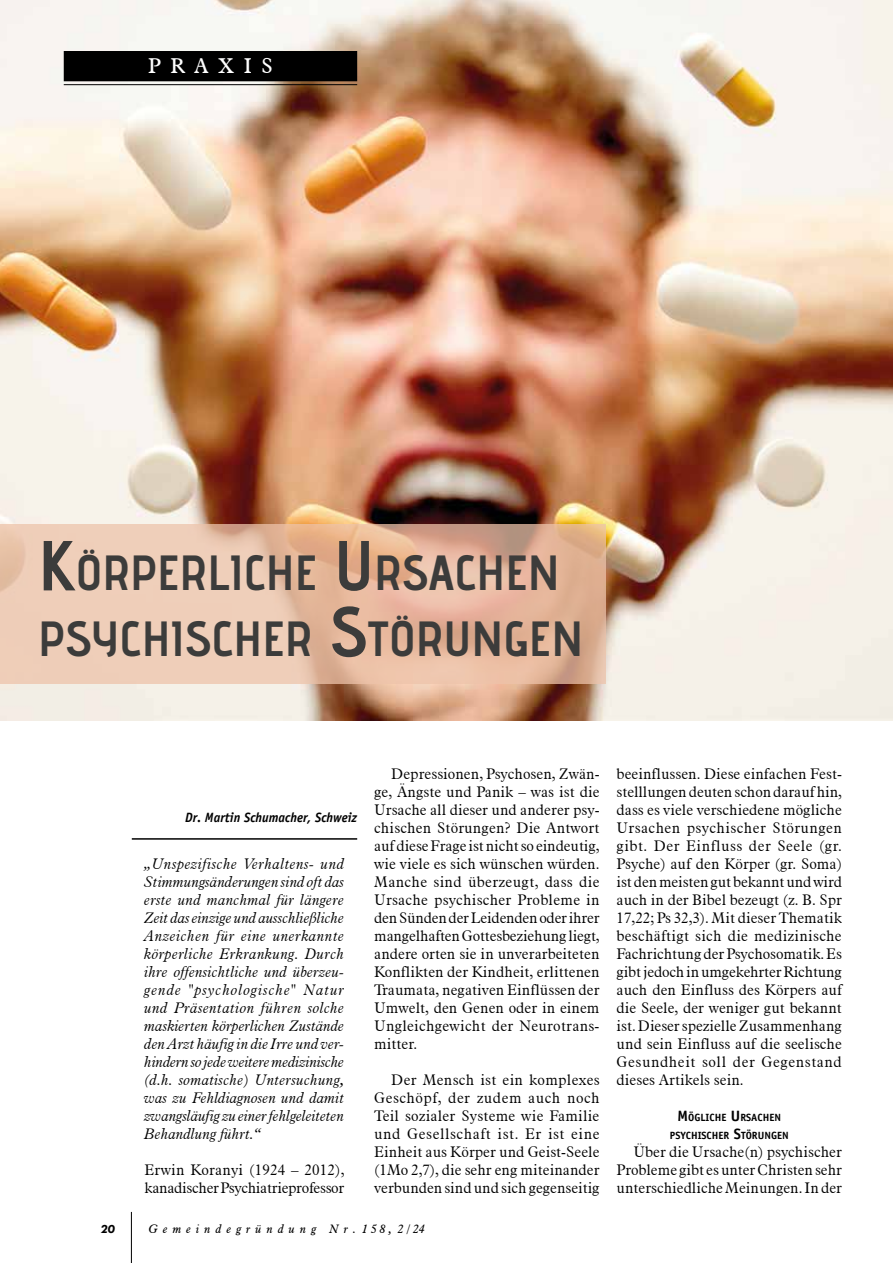
<style>
.page{position:relative;width:893px;height:1263px;background:#fff}
.page>*{position:absolute;margin:0;border:0;box-sizing:border-box;transform-origin:0 0}
.t1{font:49.35px/66px "advent Bd 3";color:#3c3c3b}
.t2{font:21px "Aldine 721 BT";letter-spacing:.45em;color:#fff}
.t3{font:300 15px/18px "Aldine 721 BT";color:#000;text-align:justify}
.t4{font:italic 300 15px/18px "Aldine 721 BT";letter-spacing:-.005em;color:#000;text-align:justify}
.t5{font:300 15px/18px "Aldine 721 BT";letter-spacing:-.02em;color:#000}
.t6{font:italic 700 13.5px "Officina Sans";color:#000;scale:.95 1}
.t7{font:italic 12px "Aldine 721 BT";letter-spacing:.42em;color:#000}
.t8{font:italic 800 12px "Futura PT";color:#000}
.t9{font:700 10.5px/18px "Officina Sans";color:#000;text-align:center}
.s1{font-size:70.5px}
.s2{font-size:15px}
</style>
<div class="page">
<hr style="left:131px;top:1212px;width:1px;height:51px;background:#000">
<img style="left:0;top:0;width:893px;height:721px">
<svg style="left:0;top:524px;width:606px;height:159px;background:#e7bfa7"></svg>
<hr style="left:132px;top:838px;width:225px;height:2px;background:#000">
<div style="left:64px;top:52px;width:292px;height:29px;background:#000"></div>
<div style="left:64px;top:51px;width:293px;height:30px;border:2px solid #000"></div>
<hr style="left:64px;top:84px;width:293px;height:1px;background:#000">
<h2 class="t2" style="left:148px;top:53px;width:126px">PRAXIS</h2>
<h1 class="t1" style="left:38px;top:539px;width:546px"><span class="s1">K</span>ÖRPERLICHE <span class="s1">U</span>RSACHEN<br>PSYCHISCHER <span class="s1">S</span>TÖRUNGEN</h1>
<p class="t6" style="left:185px;top:809px;width:182px">Dr. Martin Schumacher, Schweiz</p>
<p class="t4" style="left:145px;top:855px;width:201px">„Unspezifische Verhaltens- und Stimmungsänderungen sind oft das erste und manchmal für längere Zeit das einzige und ausschließliche Anzeichen für eine unerkannte körperliche Erkrankung. Durch ihre offensichtliche und überzeu&shy;gende "psychologische" Natur und Präsentation führen solche maskierten körperlichen Zustände den Arzt häufig in die Irre und ver&shy;hindern so jede weitere medizinische (d.h. somatische) Untersuchung, was zu Fehldiagnosen und damit zwangsläufig zu einer fehlgeleiteten Behandlung führt.“</p>
<p class="t5" style="left:145px;top:1161px;width:201px">Erwin Koranyi (1924 – 2012), kanadischer Psychiatrieprofessor</p>
<p class="t3" style="left:374px;top:765px;width:227px;text-indent:17px">Depressionen, Psychosen, Zwän&shy;ge, Ängste und Panik – was ist die Ursache all dieser und anderer psy&shy;chischen Störungen? Die Antwort auf diese Frage ist nicht so eindeutig, wie viele es sich wünschen würden.<br>Manche sind überzeugt, dass die Ursache psychischer Probleme in den Sünden der Leidenden oder ihrer mangelhaften Gottesbeziehung liegt, andere orten sie in unverarbeiteten Konflikten der Kindheit, erlittenen Traumata, negativen Einflüssen der Umwelt, den Genen oder in einem Ungleichgewicht der Neurotrans&shy;mitter.</p>
<p class="t3" style="left:374px;top:1071px;width:227px;text-indent:17px">Der Mensch ist ein komplexes Geschöpf, der zudem auch noch Teil sozialer Systeme wie Familie und Gesellschaft ist. Er ist eine Einheit aus Körper und Geist-Seele (1Mo 2,7), die sehr eng miteinander verbunden sind und sich gegenseitig</p>
<p class="t8" style="left:100px;top:1221px;width:16px">20</p>
<p class="t7" style="left:149px;top:1221px;width:278px">Gemeindegründung Nr. 1 5 8 , 2 / 24</p>
<p class="t3" style="left:617px;top:765px;width:227px">beeinflussen. Diese einfachen Fest&shy;stelllungen deuten schon darauf hin, dass es viele verschiedene mögliche Ursachen psychischer Störungen gibt. Der Einfluss der Seele (gr.<br>Psyche) auf den Körper (gr. Soma) ist den meisten gut bekannt und wird auch in der Bibel bezeugt (z. B. Spr 17,22; Ps 32,3). Mit dieser Thematik beschäftigt sich die medizinische Fachrichtung der Psychosomatik. Es gibt jedoch in umgekehrter Richtung auch den Einfluss des Körpers auf die Seele, der weniger gut bekannt ist. Dieser spezielle Zusammenhang und sein Einfluss auf die seelische Gesundheit soll der Gegenstand dieses Artikels sein.</p>
<p class="t9" style="left:670px;top:1108px;width:120px"><span class="s2">M</span>ÖGLICHE <span class="s2">U</span> RSACHEN<br>PSYCHISCHER <span class="s2">S</span>TÖRUNGEN</p>
<p class="t3" style="left:617px;top:1143px;width:227px;text-indent:17px">Über die Ursache(n) psychischer Probleme gibt es unter Christen sehr unterschiedliche Meinungen. In der</p>
</div>
